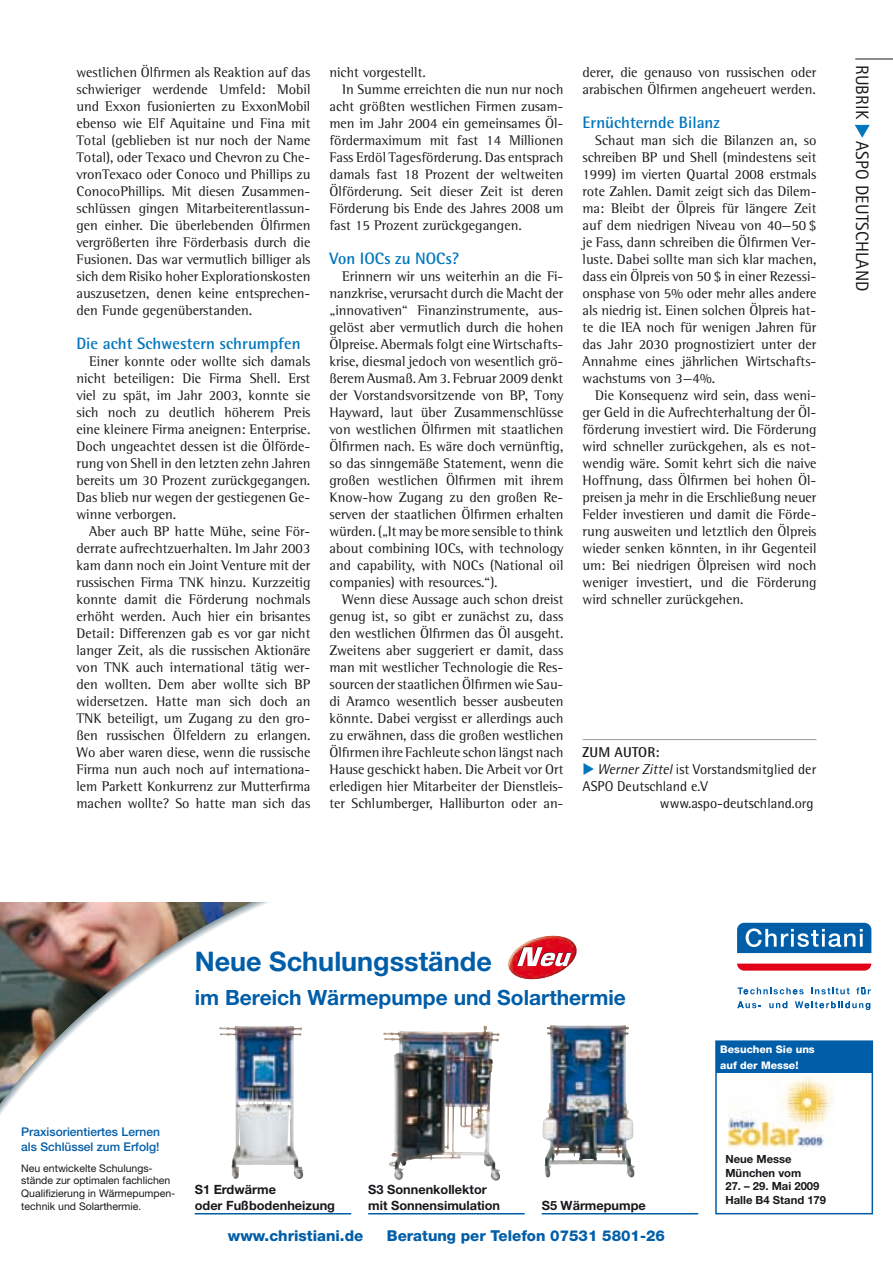
<style>
.page{position:relative;width:893px;height:1263px;background:#fff}
.page>*{position:absolute;margin:0;border:0;box-sizing:border-box;transform-origin:0 0}
.t1{font:700 27px "Helvetica Neue";color:#005da8}
.t2{font:700 21px "Helvetica Neue";color:#005da8}
.t3{font:18px "Rotis Sans Serif Std";letter-spacing:.01em;color:#1a171c}
.t4{font:700 16.5px "Rotis Semi Sans Std";color:#0076bd}
.t5{font:800 15px "Helvetica Neue";color:#005da8}
.t6{font:14.25px/17px "Rotis Semi Serif Std";color:#1a171c;text-align:justify}
.t7{font:14.25px "Rotis Semi Sans Std";color:#1a171c}
.t8{font:700 14.25px "Rotis Semi Sans Std";color:#1a171c}
.t9{font:700 12.75px/15.3px "Helvetica Neue";color:#1a171c}
.t10{font:500 12px/14.4px "Helvetica Neue";color:#005da8}
.t11{font:700 11.25px/13.5px "Helvetica Neue";color:#1a171c}
.t12{font:10.5px/12.6px "Helvetica Neue";color:#1a171c}
.t13{font:800 10.5px/15px "Helvetica Neue";color:#fff}
.s1{color:#0076bd}
.s2{font-style:italic}
</style>
<div class="page">
<hr style="left:855px;top:59px;width:38px;height:1px;background:#1a171c">
<svg style="left:855px;top:125px;width:14px;height:12px"></svg>
<img style="left:0;top:902px;width:269px;height:213px">
<svg style="left:737px;top:923px;width:134px;height:30px;background:#2f7ab8"></svg>
<svg style="left:737px;top:963px;width:134px;height:8px"></svg>
<svg style="left:811px;top:987px;width:39px;height:7px"></svg>
<svg style="left:856px;top:987px;width:15px;height:7px"></svg>
<svg style="left:737px;top:1001px;width:24px;height:7px"></svg>
<svg style="left:769px;top:1001px;width:18px;height:7px"></svg>
<svg style="left:738px;top:987px;width:66px;height:7px"></svg>
<svg style="left:795px;top:1001px;width:75px;height:9px"></svg>
<img style="left:383px;top:1026px;width:101px;height:133px">
<img style="left:542px;top:1025px;width:93px;height:153px">
<img style="left:219px;top:1026px;width:84px;height:153px">
<div style="left:716px;top:1041px;width:156px;height:32px;background:#005da8"></div>
<hr style="left:715px;top:1040px;width:158px;height:2px;background:#005da8">
<hr style="left:715px;top:1042px;width:2px;height:31px;background:#005da8">
<hr style="left:872px;top:1042px;width:1px;height:31px;background:#005da8">
<hr style="left:715px;top:1073px;width:2px;height:140px;background:#005da8">
<hr style="left:872px;top:1073px;width:1px;height:140px;background:#005da8">
<hr style="left:715px;top:1213px;width:158px;height:1px;background:#005da8">
<img style="left:728px;top:1076px;width:104px;height:72px">
<hr style="left:195px;top:1213px;width:156px;height:1px;background:#005da8">
<svg style="left:508px;top:935px;width:70px;height:45px"></svg>
<hr style="left:368px;top:1213px;width:157px;height:1px;background:#005da8">
<hr style="left:542px;top:1213px;width:156px;height:1px;background:#005da8">
<hr style="left:583px;top:739px;width:233px;height:1px;background:#9d9ea0">
<p class="t6" style="left:77px;top:63px;width:235px">westlichen Ölfirmen als Reaktion auf das schwieriger werdende Umfeld: Mobil und Exxon fusionierten zu ExxonMobil ebenso wie Elf Aquitaine und Fina mit Total (geblieben ist nur noch der Name Total), oder Texaco und Chevron zu Che&shy;vronTexaco oder Conoco und Phillips zu ConocoPhillips. Mit diesen Zusammen&shy;schlüssen gingen Mitarbeiterentlassun&shy;gen einher. Die überlebenden Ölfirmen vergrößerten ihre Förderbasis durch die Fusionen. Das war vermutlich billiger als sich dem Risiko hoher Explorationskosten auszusetzen, denen keine entsprechen&shy;den Funde gegenüberstanden.</p>
<p class="t4" style="left:77px;top:333px;width:226px">Die acht Schwestern schrumpfen</p>
<p class="t6" style="left:77px;top:352px;width:235px;text-indent:13px">Einer konnte oder wollte sich damals nicht beteiligen: Die Firma Shell. Erst viel zu spät, im Jahr 2003, konnte sie sich noch zu deutlich höherem Preis eine kleinere Firma aneignen: Enterprise.<br>Doch ungeachtet dessen ist die Ölförde&shy;rung von Shell in den letzten zehn Jahren bereits um 30 Prozent zurückgegangen.<br>Das blieb nur wegen der gestiegenen Ge&shy;winne verborgen.</p>
<p class="t6" style="left:77px;top:523px;width:235px;text-indent:13px">Aber auch BP hatte Mühe, seine För&shy;derrate aufrechtzuerhalten. Im Jahr 2003 kam dann noch ein Joint Venture mit der russischen Firma TNK hinzu. Kurzzeitig konnte damit die Förderung nochmals erhöht werden. Auch hier ein brisantes Detail: Differenzen gab es vor gar nicht langer Zeit, als die russischen Aktionäre von TNK auch international tätig wer&shy;den wollten. Dem aber wollte sich BP widersetzen. Hatte man sich doch an TNK beteiligt, um Zugang zu den gro&shy;ßen russischen Ölfeldern zu erlangen.<br>Wo aber waren diese, wenn die russische Firma nun auch noch auf internationa&shy;lem Parkett Konkurrenz zur Mutterfirma machen wollte? So hatte man sich das</p>
<p class="t6" style="left:330px;top:63px;width:98px">nicht vorgestellt.</p>
<p class="t6" style="left:342px;top:80px;width:223px">In Summe erreichten die nun nur noch</p>
<p class="t6" style="left:330px;top:97px;width:235px">acht größten westlichen Firmen zusam-</p>
<p class="t6" style="left:330px;top:114px;width:235px">men im Jahr 2004 ein gemeinsames Öl-</p>
<p class="t6" style="left:330px;top:131px;width:235px">fördermaximum mit fast 14 Millionen</p>
<p class="t6" style="left:330px;top:148px;width:235px">Fass Erdöl Tagesförderung. Das entsprach</p>
<p class="t6" style="left:330px;top:165px;width:235px">damals fast 18 Prozent der weltweiten</p>
<p class="t6" style="left:330px;top:183px;width:235px">Ölförderung. Seit dieser Zeit ist deren</p>
<p class="t6" style="left:330px;top:200px;width:235px">Förderung bis Ende des Jahres 2008 um</p>
<p class="t6" style="left:330px;top:217px;width:194px">fast 15 Prozent zurückgegangen.</p>
<p class="t4" style="left:330px;top:248px;width:131px">Von I OCs zu N OCs?</p>
<p class="t6" style="left:330px;top:267px;width:235px;text-indent:13px">Erinnern wir uns weiterhin an die Fi&shy;nanzkrise, verursacht durch die Macht der „innovativen“ Finanzinstrumente, aus&shy;gelöst aber vermutlich durch die hohen Ölpreise. Abermals folgt eine Wirtschafts&shy;krise, diesmal jedoch von wesentlich grö&shy;ßerem Ausmaß. Am 3. Februar 2009 denkt der Vorstandsvorsitzende von BP, Tony Hayward, laut über Zusammenschlüsse von westlichen Ölfirmen mit staatlichen Ölfirmen nach. Es wäre doch vernünftig, so das sinngemäße Statement, wenn die großen westlichen Ölfirmen mit ihrem Know-how Zugang zu den großen Re&shy;serven der staatlichen Ölfirmen erhalten würden. („It may be more sensible to think about combining IOCs, with technology and capability, with NOCs (National oil companies) with resources.“).</p>
<p class="t6" style="left:330px;top:591px;width:235px;text-indent:13px">Wenn diese Aussage auch schon dreist genug ist, so gibt er zunächst zu, dass den westlichen Ölfirmen das Öl ausgeht.<br>Zweitens aber suggeriert er damit, dass man mit westlicher Technologie die Res&shy;sourcen der staatlichen Ölfirmen wie Sau&shy;di Aramco wesentlich besser ausbeuten könnte. Dabei vergisst er allerdings auch zu erwähnen, dass die großen westlichen Ölfirmen ihre Fachleute schon längst nach Hause geschickt haben. Die Arbeit vor Ort erledigen hier Mitarbeiter der Dienstleis&shy;ter Schlumberger, Halliburton oder an-</p>
<p class="t6" style="left:583px;top:63px;width:235px">derer, die genauso von russischen oder arabischen Ölfirmen angeheuert werden.</p>
<p class="t4" style="left:583px;top:112px;width:139px">Ernüchternde Bilanz</p>
<p class="t6" style="left:583px;top:131px;width:235px;text-indent:13px">Schaut man sich die Bilanzen an, so schreiben BP und Shell (mindestens seit 1999) im vierten Quartal 2008 erstmals rote Zahlen. Damit zeigt sich das Dilem&shy;ma: Bleibt der Ölpreis für längere Zeit auf dem niedrigen Niveau von 40—50 $ je Fass, dann schreiben die Ölfirmen Ver&shy;luste. Dabei sollte man sich klar machen, dass ein Ölpreis von 50 $ in einer Rezessi&shy;onsphase von 5% oder mehr alles andere als niedrig ist. Einen solchen Ölpreis hat&shy;te die IEA noch für wenigen Jahren für das Jahr 2030 prognostiziert unter der Annahme eines jährlichen Wirtschafts&shy;wachstums von 3—4%.</p>
<p class="t6" style="left:583px;top:386px;width:235px;text-indent:13px">Die Konsequenz wird sein, dass weni&shy;ger Geld in die Aufrechterhaltung der Öl&shy;förderung investiert wird. Die Förderung wird schneller zurückgehen, als es not&shy;wendig wäre. Somit kehrt sich die naive Hoffnung, dass Ölfirmen bei hohen Öl&shy;preisen ja mehr in die Erschließung neuer Felder investieren und damit die Förde&shy;rung ausweiten und letztlich den Ölpreis wieder senken könnten, in ihr Gegenteil um: Bei niedrigen Ölpreisen wird noch weniger investiert, und die Förderung wird schneller zurückgehen.</p>
<p class="t8" style="left:583px;top:743px;width:10px">ZuM</p>
<p class="t8" style="left:615px;top:743px;width:10px">Autor</p>
<p class="t8" style="left:655px;top:743px;width:5px">:</p>
<p class="t7" style="left:583px;top:761px;width:235px"><span class="s1">◆</span> <span class="s2">Werner Zittel</span> ist Vorstandsmitglied der</p>
<p class="t7" style="left:583px;top:778px;width:127px">ASPO Deutschland e.V</p>
<p class="t7" style="left:660px;top:795px;width:155px">www.aspo-deutschland.org</p>
<p class="t3" style="left:873px;top:65px;width:228px;rotate:90deg">RU BRI K <span class="s1">◆</span> ASPO DEUTSCHLAND</p>
<h1 class="t1" style="left:195px;top:944px;width:299px">Neue Schulungsstände</h1>
<h2 class="t2" style="left:195px;top:985px;width:433px">im Bereich Wärmepumpe und Solarthermie</h2>
<p class="t10" style="left:21px;top:1125px;width:140px">Praxisorientiertes Lernen als Schlüssel zum Erfolg!</p>
<p class="t12" style="left:21px;top:1161px;width:156px">Neu entwickelte Schulungs&shy;stände zur optimalen fachlichen<br>Qualifizierung in Wärmepumpen&shy;technik und Solarthermie.</p>
<p class="t9" style="left:195px;top:1182px;width:142px">S1 Erdwärme<br>oder Fußbodenheizung</p>
<p class="t9" style="left:368px;top:1182px;width:133px">S3 Sonnenkollektor mit Sonnensimulation</p>
<p class="t9" style="left:542px;top:1197px;width:106px">S5 Wärmepumpe</p>
<p class="t5" style="left:228px;top:1226px;width:137px">www.christiani.de</p>
<p class="t5" style="left:387px;top:1226px;width:280px">Beratung per Telefon 07531 5801-26</p>
<p class="t13" style="left:720px;top:1042px;width:96px">Besuchen Sie uns auf der Messe!</p>
<p class="t11" style="left:725px;top:1152px;width:77px">Neue Messe<br>München vom</p>
<p class="t11" style="left:725px;top:1179px;width:102px">27. – 29. Mai 2009<br>Halle B4 Stand 179</p>
</div>
